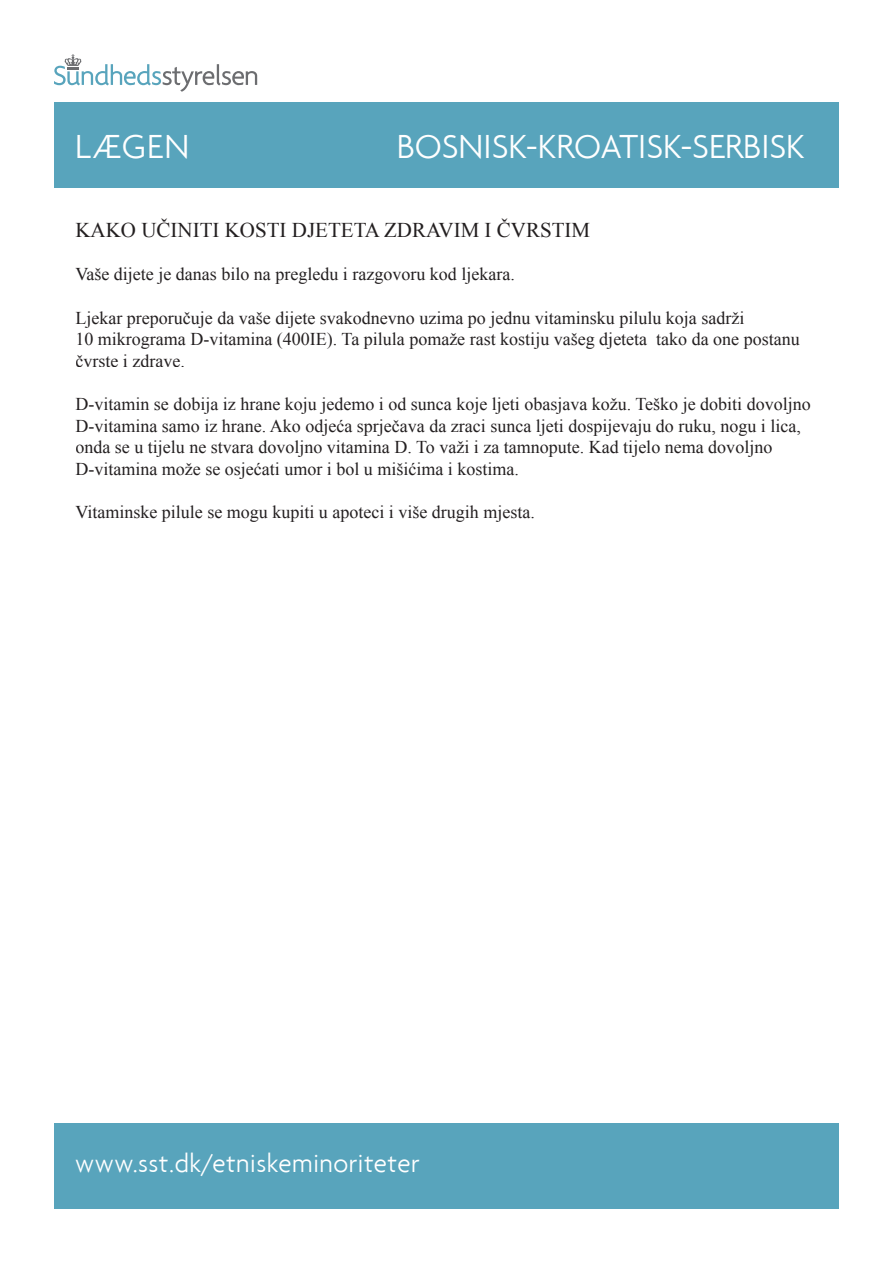
<style>
.page{position:relative;width:893px;height:1263px;background:#fff}
.page>*{position:absolute;margin:0;border:0;box-sizing:border-box;transform-origin:0 0}
.t1{font:300 36px "Agenda";color:#fff}
.t2{font:300 27px "Agenda";letter-spacing:.02em;color:#fff}
.t3{font:21px "Times New Roman";color:#231f20}
.t4{font:18px/21.6px "Times New Roman";color:#231f20}
</style>
<div class="page">
<svg style="left:54px;top:54px;width:203px;height:38px"></svg>
<div style="left:54px;top:102px;width:785px;height:85px;background:#58a4bc"></div>
<div style="left:54px;top:1123px;width:785px;height:85px;background:#58a4bc"></div>
<h1 class="t1" style="left:75px;top:125px;width:115px">LÆGEN</h1>
<h1 class="t1" style="left:397px;top:125px;width:410px">BOSNISK-KROATISK-SERBISK</h1>
<p class="t3" style="left:75px;top:216px;width:516px">KAKO UČINITI KOSTI DJETETA ZDRAVIM I ČVRSTIM</p>
<p class="t4" style="left:75px;top:263px;width:441px">Vaše dijete je danas bilo na pregledu i razgovoru kod ljekara.</p>
<p class="t4" style="left:75px;top:306px;width:726px">Ljekar preporučuje da vaše dijete svakodnevno uzima po jednu vitaminsku pilulu koja sadrži<br>10 mikrograma D-vitamina (400IE). Ta pilula pomaže rast kostiju vašeg djeteta tako da one postanu čvrste i zdrave.</p>
<p class="t4" style="left:75px;top:393px;width:737px">D-vitamin se dobija iz hrane koju jedemo i od sunca koje ljeti obasjava kožu. Teško je dobiti dovoljno D-vitamina samo iz hrane. Ako odjeća sprječava da zraci sunca ljeti dospijevaju do ruku, nogu i lica, onda se u tijelu ne stvara dovoljno vitamina D. To važi i za tamnopute. Kad tijelo nema dovoljno D-vitamina može se osjećati umor i bol u mišićima i kostima.</p>
<p class="t4" style="left:75px;top:501px;width:461px">Vitaminske pilule se mogu kupiti u apoteci i više drugih mjesta.</p>
<h2 class="t2" style="left:75px;top:1148px;width:346px">www.sst.dk/etniskeminoriteter</h2>
</div>
